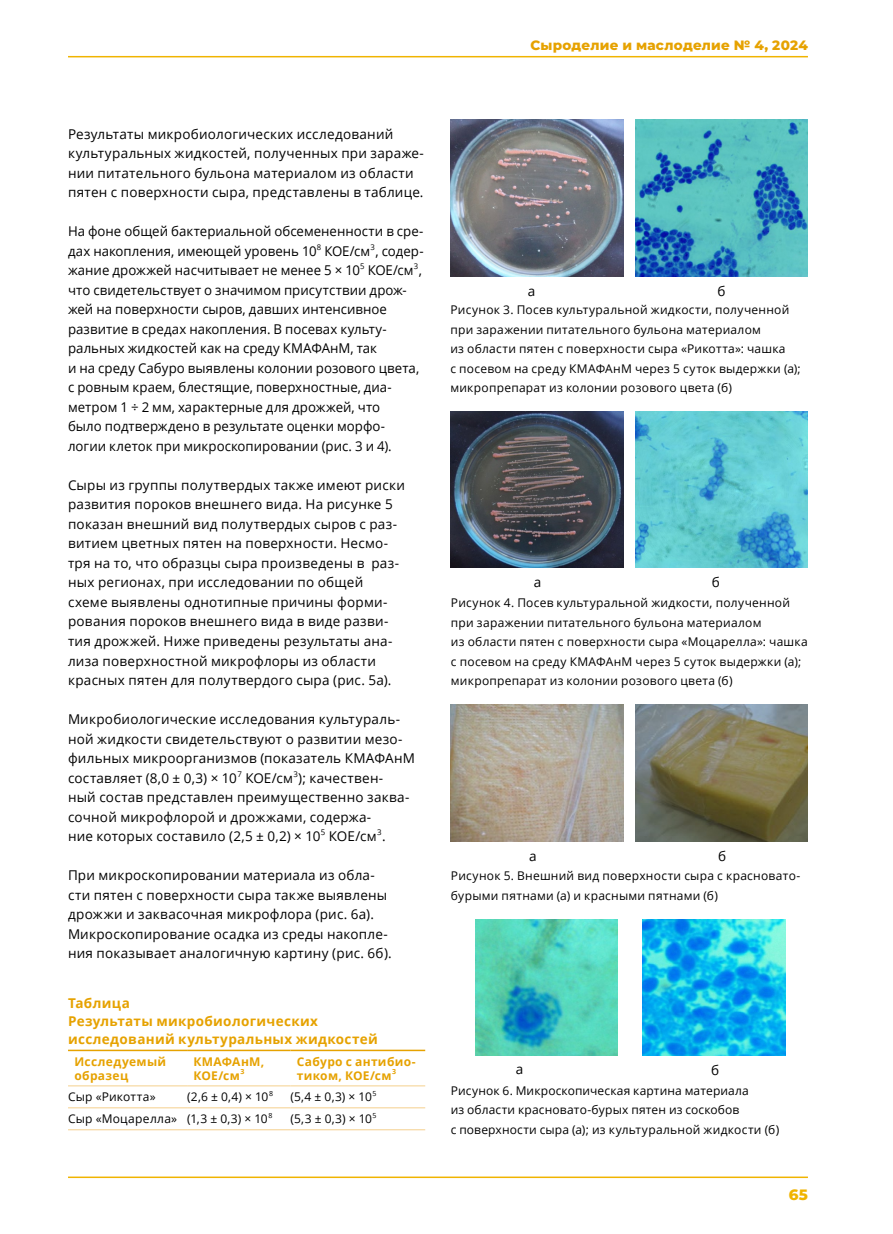
<style>
.page{position:relative;width:893px;height:1234px;background:#fff}
.page>*{position:absolute;margin:0;border:0;box-sizing:border-box;transform-origin:0 0}
.t1{font:800 15px "Montserrat";color:#f0b400}
.t2{font:13.5px/19.5px "Open Sans";letter-spacing:.015em;color:#000}
.t3{font:700 13.5px/18px "Open Sans";letter-spacing:.025em;color:#e6a200}
.t4{font:800 13.5px "Montserrat";letter-spacing:.02em;color:#e6a200}
.t5{font:12px/19.5px "Open Sans";letter-spacing:.02em;color:#000}
.t6{font:700 12px/13.5px "Open Sans";letter-spacing:.03em;color:#e6a200}
.t7{font:7.05px "Open Sans";color:#000}
.t8{font:700 7.05px "Open Sans";color:#e6a200}
</style>
<div class="page">
<hr style="left:68px;top:56px;width:740px;height:1px;background:#f0b400">
<hr style="left:68px;top:1176px;width:740px;height:1px;background:#f0b400">
<hr style="left:68px;top:1107px;width:119px;height:1px;background:#f5d08d">
<hr style="left:187px;top:1107px;width:103px;height:1px;background:#f5d08d">
<hr style="left:290px;top:1107px;width:135px;height:1px;background:#f5d08d">
<hr style="left:68px;top:1129px;width:119px;height:1px;background:#f5d08d">
<hr style="left:187px;top:1129px;width:103px;height:1px;background:#f5d08d">
<hr style="left:290px;top:1129px;width:135px;height:1px;background:#f5d08d">
<hr style="left:68px;top:1049px;width:119px;height:1px;background:#e6a200">
<hr style="left:187px;top:1049px;width:103px;height:1px;background:#e6a200">
<hr style="left:290px;top:1049px;width:135px;height:1px;background:#e6a200">
<hr style="left:68px;top:1085px;width:119px;height:1px;background:#f5d08d">
<hr style="left:187px;top:1085px;width:103px;height:1px;background:#f5d08d">
<hr style="left:290px;top:1085px;width:135px;height:1px;background:#f5d08d">
<img style="left:450px;top:119px;width:173px;height:157px">
<img style="left:635px;top:119px;width:173px;height:157px">
<img style="left:451px;top:412px;width:172px;height:156px">
<img style="left:635px;top:412px;width:173px;height:156px">
<img style="left:451px;top:704px;width:172px;height:137px">
<img style="left:635px;top:704px;width:173px;height:137px">
<img style="left:475px;top:919px;width:142px;height:136px">
<img style="left:643px;top:919px;width:143px;height:136px">
<p class="t4" style="left:530px;top:35px;width:279px">Сыроделие и маслоделие № 4, 2024</p>
<p class="t2" style="left:68px;top:124px;width:357px">Результаты микробиологических исследований культуральных жидкостей, полученных при зараже&shy;нии питательного бульона материалом из области пятен с поверхности сыра, представлены в таблице.</p>
<p class="t2" style="left:68px;top:221px;width:357px">На фоне общей бактериальной обсемененности в сре&shy;дах накопления, имеющей уровень 10<sup>8</sup> КОЕ/см<sup>3</sup>, содер&shy;жание дрожжей насчитывает не менее 5 × 10<sup>5</sup> КОЕ/см<sup>3</sup>, что свидетельствует о значимом присутствии дрож&shy;жей на поверхности сыров, давших интенсивное развитие в средах накопления. В посевах культу&shy;ральных жидкостей как на среду КМАФАнМ, так<br>и на среду Сабуро выявлены колонии розового цвета, с ровным краем, блестящие, поверхностные, диа&shy;метром 1 ÷ 2 мм, характерные для дрожжей, что<br>было подтверждено в результате оценки морфо&shy;логии клеток при микроскопировании (рис. 3 и 4).</p>
<p class="t2" style="left:68px;top:475px;width:338px">Сыры из группы полутвердых также имеют риски развития пороков внешнего вида. На рисунке 5 показан внешний вид полутвердых сыров с раз&shy;витием цветных пятен на поверхности. Несмо&shy;тря на то, что образцы сыра произведены в раз&shy;ных регионах, при исследовании по общей схеме выявлены однотипные причины форми&shy;рования пороков внешнего вида в виде разви&shy;тия дрожжей. Ниже приведены результаты ана&shy;лиза поверхностной микрофлоры из области красных пятен для полутвердого сыра (рис. 5а).</p>
<p class="t2" style="left:68px;top:709px;width:348px">Микробиологические исследования культураль&shy;ной жидкости свидетельствуют о развитии мезо&shy;фильных микроорганизмов (показатель КМАФАнМ составляет (8,0 ± 0,3) × 10<sup>7</sup> КОЕ/см<sup>3</sup>); качествен-<br>ный состав представлен преимущественно заква&shy;сочной микрофлорой и дрожжами, содержа-<br>ние которых составило (2,5 ± 0,2) × 10<sup>5</sup> КОЕ/см<sup>3</sup>.</p>
<p class="t2" style="left:68px;top:865px;width:325px">При микроскопировании материала из обла&shy;сти пятен с поверхности сыра также выявлены дрожжи и заквасочная микрофлора (рис. 6а).<br>Микроскопирование осадка из среды накопле&shy;ния показывает аналогичную картину (рис. 6б).</p>
<p class="t3" style="left:68px;top:993px;width:311px">Таблица<br>Результаты микробиологических исследований культуральных жидкостей</p>
<p class="t6" style="left:74px;top:1054px;width:93px">Исследуемый образец</p>
<p class="t6" style="left:193px;top:1054px;width:72px">КМАФАнМ,<br>КОЕ/см</p>
<p class="t6" style="left:297px;top:1054px;width:121px">Сабуро с антибио&shy;тиком, КОЕ/см</p>
<p class="t8" style="left:240px;top:1066px;width:5px">3</p>
<p class="t8" style="left:392px;top:1066px;width:5px">3</p>
<p class="t5" style="left:68px;top:1086px;width:89px">Сыр «Рикотта»</p>
<p class="t5" style="left:187px;top:1086px;width:83px">(2,6 ± 0,4) × 10</p>
<p class="t7" style="left:269px;top:1088px;width:6px">8</p>
<p class="t5" style="left:290px;top:1086px;width:83px">(5,4 ± 0,3) × 10</p>
<p class="t7" style="left:372px;top:1088px;width:6px">5</p>
<p class="t5" style="left:68px;top:1108px;width:201px">Сыр «Моцарелла» (1,3 ± 0,3) × 10</p>
<p class="t7" style="left:268px;top:1110px;width:6px">8</p>
<p class="t5" style="left:290px;top:1108px;width:83px">(5,3 ± 0,3) × 10</p>
<p class="t7" style="left:373px;top:1110px;width:6px">5</p>
<p class="t2" style="left:528px;top:281px;width:9px">а</p>
<p class="t2" style="left:718px;top:281px;width:10px">б</p>
<p class="t5" style="left:450px;top:300px;width:352px">Рисунок 3. Посев культуральной жидкости, полученной при заражении питательного бульона материалом<br>из области пятен с поверхности сыра «Рикотта»: чашка<br>с посевом на среду КМАФАнМ через 5 суток выдержки (а); микропрепарат из колонии розового цвета (б)</p>
<p class="t2" style="left:534px;top:572px;width:9px">а</p>
<p class="t2" style="left:712px;top:572px;width:10px">б</p>
<p class="t5" style="left:451px;top:592px;width:358px">Рисунок 4. Посев культуральной жидкости, полученной при заражении питательного бульона материалом<br>из области пятен с поверхности сыра «Моцарелла»: чашка с посевом на среду КМАФАнМ через 5 суток выдержки (а); микропрепарат из колонии розового цвета (б)</p>
<p class="t2" style="left:529px;top:845px;width:9px">а</p>
<p class="t2" style="left:718px;top:845px;width:10px">б</p>
<p class="t5" style="left:451px;top:865px;width:351px">Рисунок 5. Внешний вид поверхности сыра с красновато&shy;бурыми пятнами (а) и красными пятнами (б)</p>
<p class="t2" style="left:516px;top:1059px;width:9px">а</p>
<p class="t2" style="left:711px;top:1059px;width:10px">б</p>
<p class="t5" style="left:451px;top:1080px;width:330px">Рисунок 6. Микроскопическая картина материала<br>из области красновато-бурых пятен из соскобов<br>с поверхности сыра (а); из культуральной жидкости (б)</p>
<p class="t1" style="left:789px;top:1183px;width:21px">65</p>
</div>
